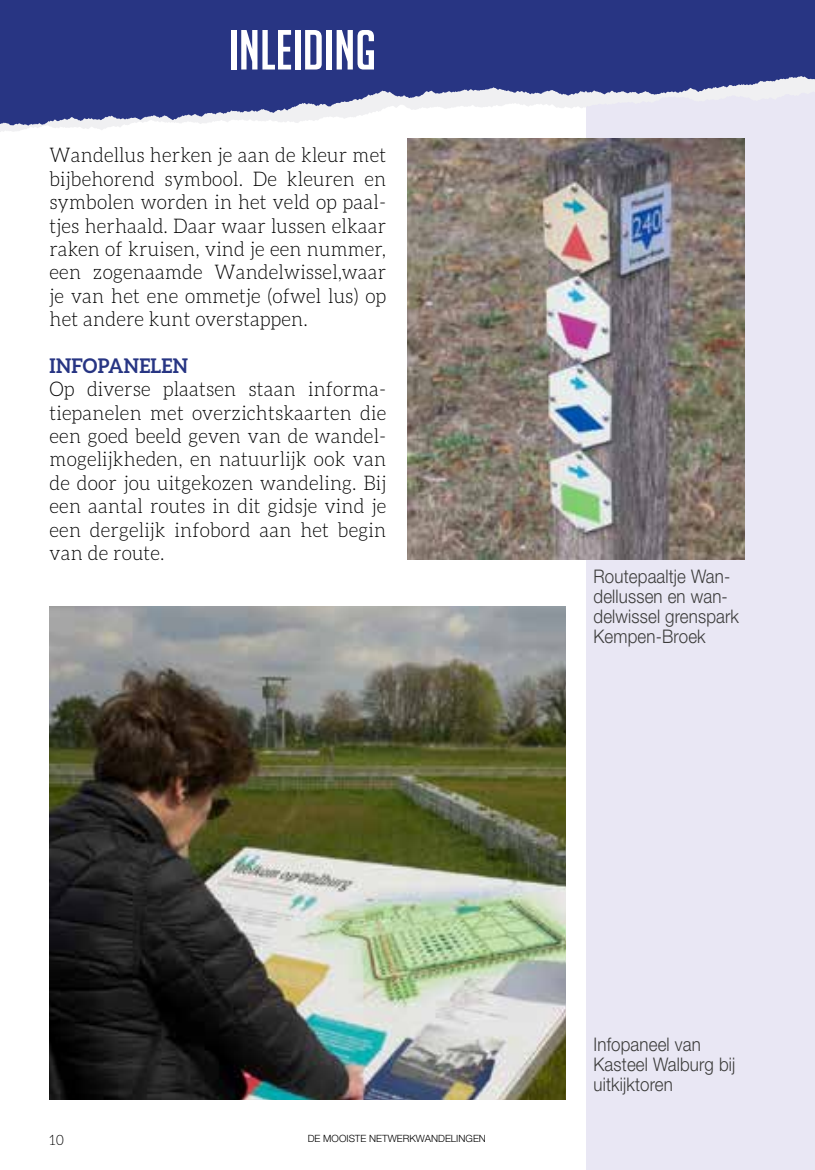
<style>
.page{position:relative;width:815px;height:1170px;background:#fff}
.page>*{position:absolute;margin:0;border:0;box-sizing:border-box;transform-origin:0 0}
.t1{font:55px "Big Noodle Titling";color:#fff}
.t2{font:300 20.25px/23.5px "Aleo";letter-spacing:.01em;color:#000;text-align:justify;scale:.95 1}
.t3{font:700 20.25px "Aleo";letter-spacing:.01em;color:#273583;scale:.95 1}
.t4{font:300 18.75px/20px "Helvetica Neue LT Std";letter-spacing:.01em;color:#3c3c3b;scale:.9 1}
.t5{font:300 14.25px "Aleo";color:#000;scale:.95 1}
.t6{font:300 10px "Helvetica Neue LT Std";color:#000}
</style>
<div class="page">
<div style="left:586px;top:0;width:229px;height:1169px;background:#e9e7f4"></div>
<img style="left:407px;top:139px;width:337px;height:421px">
<img style="left:50px;top:606px;width:515px;height:492px">
<svg style="left:0;top:0;width:815px;height:125px;fill:#283583"></svg>
<h1 class="t1" style="left:229px;top:20px;width:149px">INLEIDING</h1>
<p class="t2" style="left:50px;top:143px;width:356px">Wandellus herken je aan de kleur met bijbehorend symbool. De kleuren en symbolen worden in het veld op paal&shy;tjes herhaald. Daar waar lussen elkaar raken of kruisen, vind je een nummer, een zogenaamde Wandelwissel,waar je van het ene ommetje (ofwel lus) op het andere kunt overstappen.</p>
<p class="t3" style="left:50px;top:354px;width:147px">INFOPANELEN</p>
<p class="t2" style="left:50px;top:377px;width:356px">Op diverse plaatsen staan informa&shy;tiepanelen met overzichtskaarten die een goed beeld geven van de wandel&shy;mogelijkheden, en natuurlijk ook van de door jou uitgekozen wandeling. Bij een aantal routes in dit gidsje vind je een dergelijk infobord aan het begin van de route.</p>
<p class="t4" style="left:594px;top:566px;width:163px">Routepaaltje Wan&shy;dellussen en wan&shy;delwissel grenspark<br>Kempen-Broek</p>
<p class="t5" style="left:50px;top:1131px;width:17px">10</p>
<p class="t6" style="left:308px;top:1131px;width:180px">DE MOOISTE NETWERKWANDELINGEN</p>
<p class="t4" style="left:594px;top:1033px;width:159px">Infopaneel van<br>Kasteel Walburg bij uitkijktoren</p>
</div>
